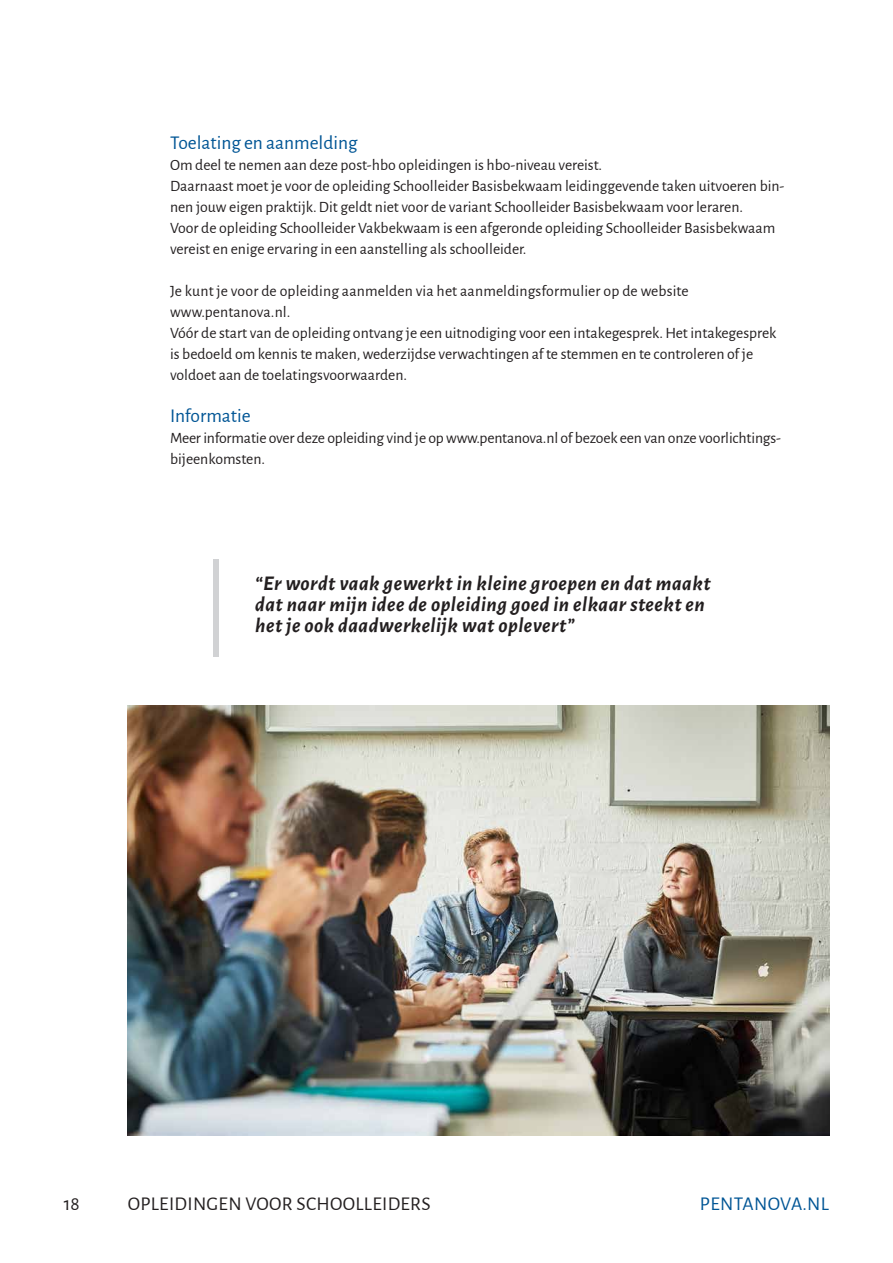
<style>
.page{position:relative;width:893px;height:1263px;background:#fff}
.page>*{position:absolute;margin:0;border:0;box-sizing:border-box;transform-origin:0 0}
.t1{font:italic 700 21px/21px "Alegreya Sans";letter-spacing:.025em;color:#231f20}
.t2{font:19.5px "Alegreya Sans";color:#005595}
.t3{font:19.5px "Alegreya Sans";letter-spacing:.015em;color:#231f20}
.t4{font:15.75px/21px "Alegreya Sans";color:#231f20}
</style>
<div class="page">
<img style="left:128px;top:705px;width:701px;height:431px">
<div style="left:213px;top:559px;width:6px;height:97px;background:#d1d2d4"></div>
<p class="t2" style="left:170px;top:129px;width:189px">Toelating en aanmelding</p>
<p class="t4" style="left:170px;top:153px;width:616px">Om deel te nemen aan deze post-hbo opleidingen is hbo-niveau vereist.<br>Daarnaast moet je voor de opleiding Schoolleider Basisbekwaam leidinggevende taken uitvoeren bin&shy;nen jouw eigen praktijk. Dit geldt niet voor de variant Schoolleider Basisbekwaam voor leraren.<br>Voor de opleiding Schoolleider Vakbekwaam is een afgeronde opleiding Schoolleider Basisbekwaam vereist en enige ervaring in een aanstelling als schoolleider.</p>
<p class="t4" style="left:170px;top:279px;width:608px">Je kunt je voor de opleiding aanmelden via het aanmeldingsformulier op de website www.pentanova.nl.<br>Vóór de start van de opleiding ontvang je een uitnodiging voor een intakegesprek. Het intakegesprek is bedoeld om kennis te maken, wederzijdse verwachtingen af te stemmen en te controleren of je voldoet aan de toelatingsvoorwaarden.</p>
<p class="t2" style="left:170px;top:402px;width:82px">Informatie</p>
<p class="t4" style="left:170px;top:426px;width:611px">Meer informatie over deze opleiding vind je op www.pentanova.nl of bezoek een van onze voorlichtings&shy;bijeenkomsten.</p>
<h1 class="t1" style="left:255px;top:571px;width:457px">“Er wordt vaak gewerkt in kleine groepen en dat maakt dat naar mijn idee de opleiding goed in elkaar steekt en het je ook daadwerkelijk wat oplevert”</h1>
<p class="t3" style="left:64px;top:1190px;width:17px">18</p>
<p class="t3" style="left:128px;top:1190px;width:304px">OPLEIDINGEN VOOR SCHOOLLEIDERS</p>
<p class="t2" style="left:700px;top:1190px;width:130px">PENTANOVA.NL</p>
</div>
